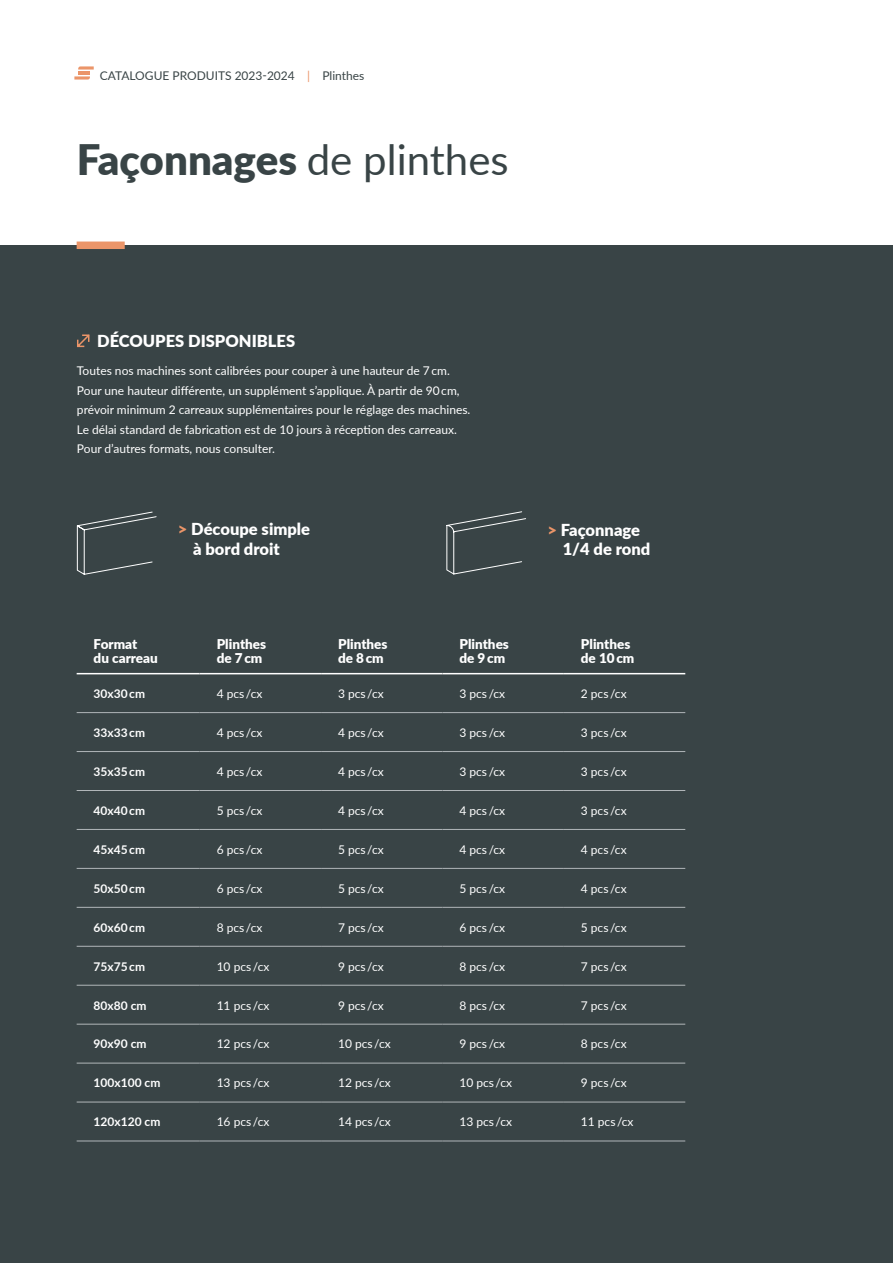
<style>
.page{position:relative;width:893px;height:1263px;background:#fff}
.page>*{position:absolute;margin:0;border:0;box-sizing:border-box;transform-origin:0 0}
.t1{font:900 42px "Lato";color:#394446}
.t2{font:900 16.5px/19.5px "Lato";color:#fff}
.t3{font:900 13.5px/14.2px "Lato";color:#fff}
.t4{font:12px/19.5px "Lato";color:#fff}
.t5{font:700 12px "Lato";color:#fff}
.t6{font:12px "Lato";color:#394446}
.s1{color:#eb9569}
.s2{font-weight:400}
</style>
<div class="page">
<div style="left:0;top:246px;width:893px;height:1017px;background:#394446"></div>
<svg style="left:78px;top:66px;width:16px;height:4px"></svg>
<hr style="left:78px;top:71px;width:12px;height:4px;background:#eb9569">
<svg style="left:74px;top:76px;width:16px;height:4px"></svg>
<div style="left:77px;top:242px;width:48px;height:7px;background:#eb9569"></div>
<hr style="left:77px;top:673px;width:123px;height:1px;background:#fff">
<hr style="left:200px;top:673px;width:121px;height:1px;background:#fff">
<hr style="left:321px;top:673px;width:121px;height:1px;background:#fff">
<hr style="left:442px;top:673px;width:122px;height:1px;background:#fff">
<hr style="left:564px;top:673px;width:121px;height:1px;background:#fff">
<hr style="left:77px;top:712px;width:123px;height:1px;background:#b1b6b9">
<hr style="left:200px;top:712px;width:121px;height:1px;background:#b1b6b9">
<hr style="left:321px;top:712px;width:121px;height:1px;background:#b1b6b9">
<hr style="left:442px;top:712px;width:122px;height:1px;background:#b1b6b9">
<hr style="left:564px;top:712px;width:121px;height:1px;background:#b1b6b9">
<hr style="left:77px;top:751px;width:123px;height:1px;background:#b1b6b9">
<hr style="left:200px;top:751px;width:121px;height:1px;background:#b1b6b9">
<hr style="left:321px;top:751px;width:121px;height:1px;background:#b1b6b9">
<hr style="left:442px;top:751px;width:122px;height:1px;background:#b1b6b9">
<hr style="left:564px;top:751px;width:121px;height:1px;background:#b1b6b9">
<hr style="left:77px;top:790px;width:123px;height:1px;background:#b1b6b9">
<hr style="left:200px;top:790px;width:121px;height:1px;background:#b1b6b9">
<hr style="left:321px;top:790px;width:121px;height:1px;background:#b1b6b9">
<hr style="left:442px;top:790px;width:122px;height:1px;background:#b1b6b9">
<hr style="left:564px;top:790px;width:121px;height:1px;background:#b1b6b9">
<hr style="left:77px;top:829px;width:123px;height:1px;background:#b1b6b9">
<hr style="left:200px;top:829px;width:121px;height:1px;background:#b1b6b9">
<hr style="left:321px;top:829px;width:121px;height:1px;background:#b1b6b9">
<hr style="left:442px;top:829px;width:122px;height:1px;background:#b1b6b9">
<hr style="left:564px;top:829px;width:121px;height:1px;background:#b1b6b9">
<hr style="left:77px;top:868px;width:123px;height:1px;background:#b1b6b9">
<hr style="left:200px;top:868px;width:121px;height:1px;background:#b1b6b9">
<hr style="left:321px;top:868px;width:121px;height:1px;background:#b1b6b9">
<hr style="left:442px;top:868px;width:122px;height:1px;background:#b1b6b9">
<hr style="left:564px;top:868px;width:121px;height:1px;background:#b1b6b9">
<hr style="left:77px;top:907px;width:123px;height:1px;background:#b1b6b9">
<hr style="left:200px;top:907px;width:121px;height:1px;background:#b1b6b9">
<hr style="left:321px;top:907px;width:121px;height:1px;background:#b1b6b9">
<hr style="left:442px;top:907px;width:122px;height:1px;background:#b1b6b9">
<hr style="left:564px;top:907px;width:121px;height:1px;background:#b1b6b9">
<hr style="left:77px;top:946px;width:123px;height:1px;background:#b1b6b9">
<hr style="left:200px;top:946px;width:121px;height:1px;background:#b1b6b9">
<hr style="left:321px;top:946px;width:121px;height:1px;background:#b1b6b9">
<hr style="left:442px;top:946px;width:122px;height:1px;background:#b1b6b9">
<hr style="left:564px;top:946px;width:121px;height:1px;background:#b1b6b9">
<hr style="left:77px;top:985px;width:123px;height:1px;background:#b1b6b9">
<hr style="left:200px;top:985px;width:121px;height:1px;background:#b1b6b9">
<hr style="left:321px;top:985px;width:121px;height:1px;background:#b1b6b9">
<hr style="left:442px;top:985px;width:122px;height:1px;background:#b1b6b9">
<hr style="left:564px;top:985px;width:121px;height:1px;background:#b1b6b9">
<hr style="left:77px;top:1024px;width:123px;height:1px;background:#b1b6b9">
<hr style="left:200px;top:1024px;width:121px;height:1px;background:#b1b6b9">
<hr style="left:321px;top:1024px;width:121px;height:1px;background:#b1b6b9">
<hr style="left:442px;top:1024px;width:122px;height:1px;background:#b1b6b9">
<hr style="left:564px;top:1024px;width:121px;height:1px;background:#b1b6b9">
<hr style="left:77px;top:1063px;width:123px;height:1px;background:#b1b6b9">
<hr style="left:200px;top:1063px;width:121px;height:1px;background:#b1b6b9">
<hr style="left:321px;top:1063px;width:121px;height:1px;background:#b1b6b9">
<hr style="left:442px;top:1063px;width:122px;height:1px;background:#b1b6b9">
<hr style="left:564px;top:1063px;width:121px;height:1px;background:#b1b6b9">
<hr style="left:77px;top:1102px;width:123px;height:1px;background:#b1b6b9">
<hr style="left:200px;top:1102px;width:121px;height:1px;background:#b1b6b9">
<hr style="left:321px;top:1102px;width:121px;height:1px;background:#b1b6b9">
<hr style="left:442px;top:1102px;width:122px;height:1px;background:#b1b6b9">
<hr style="left:564px;top:1102px;width:121px;height:1px;background:#b1b6b9">
<hr style="left:77px;top:1141px;width:123px;height:1px;background:#b1b6b9">
<hr style="left:200px;top:1141px;width:121px;height:1px;background:#b1b6b9">
<hr style="left:321px;top:1141px;width:121px;height:1px;background:#b1b6b9">
<hr style="left:442px;top:1141px;width:122px;height:1px;background:#b1b6b9">
<hr style="left:564px;top:1141px;width:121px;height:1px;background:#b1b6b9">
<svg style="left:77px;top:334px;width:13px;height:14px"></svg>
<svg style="left:76px;top:511px;width:81px;height:64px"></svg>
<svg style="left:446px;top:511px;width:80px;height:64px"></svg>
<p class="t6" style="left:100px;top:67px;width:266px">CATALOGUE PRODUITS 2023-2024 <span class="s1">|</span> Plinthes</p>
<h1 class="t1" style="left:77px;top:128px;width:434px">Façonnages <span class="s2">de plinthes</span></h1>
<h2 class="t2" style="left:97px;top:331px;width:200px">DÉCOUPES DISPONIBLES</h2>
<p class="t4" style="left:77px;top:360px;width:395px">Toutes nos machines sont calibrées pour couper à une hauteur de 7 cm.<br>Pour une hauteur différente, un supplément s’applique. À partir de 90 cm, prévoir minimum 2 carreaux supplémentaires pour le réglage des machines.<br>Le délai standard de fabrication est de 10 jours à réception des carreaux.<br>Pour d’autres formats, nous consulter.</p>
<h2 class="t2" style="left:193px;top:519px;width:119px;text-indent:-15px"><span class="s1">&gt;</span> Découpe simple à bord droit</h2>
<h2 class="t2" style="left:563px;top:519px;width:89px;text-indent:-15px"><span class="s1">&gt;</span> Façonnage<br>1/4 de rond</h2>
<p class="t3" style="left:94px;top:636px;width:66px">Format<br>du carreau</p>
<p class="t3" style="left:217px;top:636px;width:51px">Plinthes de 7 cm</p>
<p class="t3" style="left:338px;top:636px;width:51px">Plinthes de 8 cm</p>
<p class="t3" style="left:459px;top:636px;width:51px">Plinthes de 9 cm</p>
<p class="t3" style="left:581px;top:636px;width:55px">Plinthes de 10 cm</p>
<p class="t5" style="left:94px;top:685px;width:53px">30x30 cm</p>
<p class="t4" style="left:217px;top:683px;width:47px">4 pcs /cx</p>
<p class="t4" style="left:338px;top:683px;width:47px">3 pcs /cx</p>
<p class="t4" style="left:459px;top:683px;width:47px">3 pcs /cx</p>
<p class="t4" style="left:581px;top:683px;width:47px">2 pcs /cx</p>
<p class="t5" style="left:94px;top:724px;width:53px">33x33 cm</p>
<p class="t4" style="left:217px;top:722px;width:47px">4 pcs /cx</p>
<p class="t4" style="left:338px;top:722px;width:47px">4 pcs /cx</p>
<p class="t4" style="left:459px;top:722px;width:47px">3 pcs /cx</p>
<p class="t4" style="left:581px;top:722px;width:47px">3 pcs /cx</p>
<p class="t5" style="left:94px;top:763px;width:53px">35x35 cm</p>
<p class="t4" style="left:217px;top:761px;width:47px">4 pcs /cx</p>
<p class="t4" style="left:338px;top:761px;width:47px">4 pcs /cx</p>
<p class="t4" style="left:459px;top:761px;width:47px">3 pcs /cx</p>
<p class="t4" style="left:581px;top:761px;width:47px">3 pcs /cx</p>
<p class="t5" style="left:94px;top:802px;width:53px">40x40 cm</p>
<p class="t4" style="left:217px;top:800px;width:47px">5 pcs /cx</p>
<p class="t4" style="left:338px;top:800px;width:47px">4 pcs /cx</p>
<p class="t4" style="left:459px;top:800px;width:47px">4 pcs /cx</p>
<p class="t4" style="left:581px;top:800px;width:47px">3 pcs /cx</p>
<p class="t5" style="left:94px;top:840px;width:53px">45x45 cm</p>
<p class="t4" style="left:217px;top:839px;width:47px">6 pcs /cx</p>
<p class="t4" style="left:338px;top:839px;width:47px">5 pcs /cx</p>
<p class="t4" style="left:459px;top:839px;width:47px">4 pcs /cx</p>
<p class="t4" style="left:581px;top:839px;width:47px">4 pcs /cx</p>
<p class="t5" style="left:94px;top:879px;width:53px">50x50 cm</p>
<p class="t4" style="left:217px;top:878px;width:47px">6 pcs /cx</p>
<p class="t4" style="left:338px;top:878px;width:47px">5 pcs /cx</p>
<p class="t4" style="left:459px;top:878px;width:47px">5 pcs /cx</p>
<p class="t4" style="left:581px;top:878px;width:47px">4 pcs /cx</p>
<p class="t5" style="left:94px;top:918px;width:53px">60x60 cm</p>
<p class="t4" style="left:217px;top:917px;width:47px">8 pcs /cx</p>
<p class="t4" style="left:338px;top:917px;width:47px">7 pcs /cx</p>
<p class="t4" style="left:459px;top:917px;width:47px">6 pcs /cx</p>
<p class="t4" style="left:581px;top:917px;width:47px">5 pcs /cx</p>
<p class="t5" style="left:94px;top:957px;width:53px">75x75 cm</p>
<p class="t4" style="left:217px;top:956px;width:54px">10 pcs /cx</p>
<p class="t4" style="left:338px;top:956px;width:47px">9 pcs /cx</p>
<p class="t4" style="left:459px;top:956px;width:47px">8 pcs /cx</p>
<p class="t4" style="left:581px;top:956px;width:47px">7 pcs /cx</p>
<p class="t5" style="left:94px;top:996px;width:54px">80x80 cm</p>
<p class="t4" style="left:217px;top:995px;width:54px">11 pcs /cx</p>
<p class="t4" style="left:338px;top:995px;width:47px">9 pcs /cx</p>
<p class="t4" style="left:459px;top:995px;width:47px">8 pcs /cx</p>
<p class="t4" style="left:581px;top:995px;width:47px">7 pcs /cx</p>
<p class="t5" style="left:94px;top:1035px;width:54px">90x90 cm</p>
<p class="t4" style="left:217px;top:1034px;width:54px">12 pcs /cx</p>
<p class="t4" style="left:338px;top:1034px;width:54px">10 pcs /cx</p>
<p class="t4" style="left:459px;top:1034px;width:47px">9 pcs /cx</p>
<p class="t4" style="left:581px;top:1034px;width:47px">8 pcs /cx</p>
<p class="t5" style="left:94px;top:1074px;width:68px">100x100 cm</p>
<p class="t4" style="left:217px;top:1073px;width:54px">13 pcs /cx</p>
<p class="t4" style="left:338px;top:1073px;width:54px">12 pcs /cx</p>
<p class="t4" style="left:459px;top:1073px;width:54px">10 pcs /cx</p>
<p class="t4" style="left:581px;top:1073px;width:47px">9 pcs /cx</p>
<p class="t5" style="left:94px;top:1113px;width:68px">120x120 cm</p>
<p class="t4" style="left:217px;top:1112px;width:54px">16 pcs /cx</p>
<p class="t4" style="left:338px;top:1112px;width:54px">14 pcs /cx</p>
<p class="t4" style="left:459px;top:1112px;width:54px">13 pcs /cx</p>
<p class="t4" style="left:581px;top:1112px;width:54px">11 pcs /cx</p>
</div>
